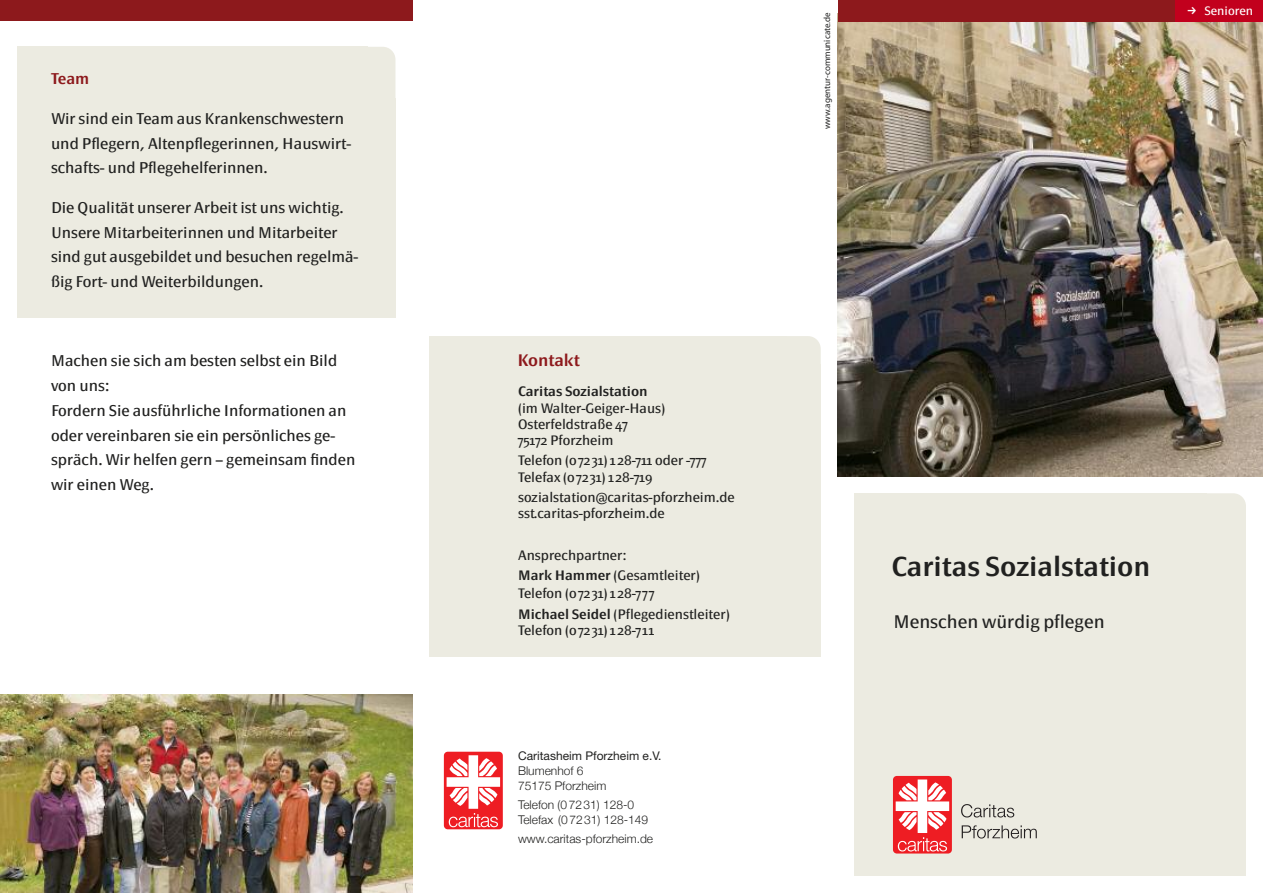
<style>
.page{position:relative;width:1263px;height:893px;background:#fff}
.page>*{position:absolute;margin:0;border:0;box-sizing:border-box;transform-origin:0 0}
.t1{font:600 27px "Page Sans";color:#212120}
.t2{font:18px "Page Sans";color:#212120}
.t3{font:600 16.5px "Page Sans";color:#8d191c}
.t4{font:15.3px/24.8px "Page Sans";color:#212120}
.t5{font:600 15.3px "Page Sans";color:#8d191c}
.t6{font:13.5px/16.2px "Page Sans";color:#212120}
.t7{font:600 13.5px "Page Sans";color:#212120}
.t8{font:300 12px/15px "Helvetica Neue";color:#212120}
.t9{font:12px "Helvetica Neue";color:#212120}
.t10{font:12px "Page Sans";color:#fff}
.t11{font:9px "Myriad";color:#212120}
.s1{font-family:"FF Dingbests";font-size:13.05px}
.s2{font-weight:600}
</style>
<div class="page">
<div style="left:855px;top:493px;width:391px;height:383px;background:#ecebe1"></div>
<img style="left:838px;top:21px;width:425px;height:455px">
<div style="left:1207px;top:484px;width:49px;height:54px;background:#fff"></div>
<div style="left:1163px;top:493px;width:83px;height:89px;background:#ecebe1;border-radius:13px"></div>
<div style="left:0;top:0;width:412px;height:21px;background:#8d191c"></div>
<div style="left:1171px;top:0;width:92px;height:21px;background:#c2001d"></div>
<div style="left:838px;top:0;width:336px;height:21px;background:#8d191c"></div>
<div style="left:893px;top:776px;width:59px;height:77px;background:#ee1d23;border-radius:4px"></div>
<svg style="left:896px;top:779px;width:53px;height:72px"></svg>
<svg style="left:961px;top:804px;width:53px;height:13px"></svg>
<svg style="left:962px;top:825px;width:75px;height:13px"></svg>
<div style="left:17px;top:47px;width:378px;height:271px;background:#ecebe1"></div>
<div style="left:368px;top:38px;width:44px;height:60px;background:#fff"></div>
<div style="left:332px;top:47px;width:63px;height:80px;background:#ecebe1;border-radius:13px"></div>
<img style="left:0;top:694px;width:412px;height:199px">
<div style="left:429px;top:336px;width:392px;height:321px;background:#ecebe1"></div>
<div style="left:787px;top:312px;width:40px;height:52px;background:#fff"></div>
<div style="left:747px;top:336px;width:74px;height:65px;background:#ecebe1;border-radius:13px"></div>
<div style="left:444px;top:752px;width:59px;height:77px;background:#ee1d23;border-radius:4px"></div>
<svg style="left:447px;top:755px;width:53px;height:72px"></svg>
<p class="t5" style="left:51px;top:73px;width:40px">Team</p>
<p class="t4" style="left:51px;top:107px;width:302px">Wir sind ein Team aus Krankenschwestern und Pflegern, Altenpflegerinnen, Hauswirt&shy;schafts- und Pflegehelferinnen.</p>
<p class="t4" style="left:51px;top:196px;width:309px">Die Qualität unserer Arbeit ist uns wichtig.<br>Unsere Mitarbeiterinnen und Mitarbeiter sind gut ausgebildet und besuchen regelmä&shy;ßig Fort- und Weiterbildungen.</p>
<p class="t4" style="left:51px;top:350px;width:306px">Machen sie sich am besten selbst ein Bild von uns:<br>Fordern Sie ausführliche Informationen an oder vereinbaren sie ein persönliches ge&shy;spräch. Wir helfen gern – gemeinsam finden wir einen Weg.</p>
<p class="t11" style="left:824px;top:129px;width:118px;rotate:-90deg">www.agentur-communicate.de</p>
<p class="t10" style="left:1187px;top:6px;width:68px"><span class="s1">f</span> Senioren</p>
<p class="t3" style="left:517px;top:354px;width:64px">Kontakt</p>
<p class="t7" style="left:518px;top:386px;width:131px">Caritas Sozialstation</p>
<p class="t6" style="left:518px;top:401px;width:149px">(im Walter-Geiger-Haus)<br>Osterfeldstraße 47<br>75172 Pforzheim</p>
<p class="t6" style="left:518px;top:454px;width:190px">Telefon (072 31) 1 28-711 oder -777<br>Telefax (072 31) 1 28-719</p>
<p class="t6" style="left:518px;top:490px;width:218px">sozialstation@caritas-pforzheim.de sst.caritas-pforzheim.de</p>
<p class="t6" style="left:518px;top:546px;width:183px;line-height:20.4px">Ansprechpartner:<br><span class="s2">Mark Hammer</span> (Gesamtleiter)</p>
<p class="t6" style="left:518px;top:583px;width:213px;line-height:21.1px">Telefon (072 31) 1 28-777<br><span class="s2">Michael Seidel</span> (Pflegedienstleiter)</p>
<p class="t6" style="left:518px;top:623px;width:138px">Telefon (072 31) 1 28-711</p>
<p class="t9" style="left:518px;top:751px;width:145px">Caritasheim Pforzheim e.V.</p>
<p class="t8" style="left:518px;top:763px;width:90px">Blumenhof 6<br>75175 Pforzheim</p>
<p class="t8" style="left:518px;top:797px;width:132px">Telefon (07231) 128-0<br>Telefax (07231) 128-149</p>
<p class="t8" style="left:518px;top:831px;width:137px">www.caritas-pforzheim.de</p>
<h1 class="t1" style="left:891px;top:556px;width:261px">Caritas Sozialstation</h1>
<p class="t2" style="left:893px;top:615px;width:213px">Menschen würdig pflegen</p>
</div>
